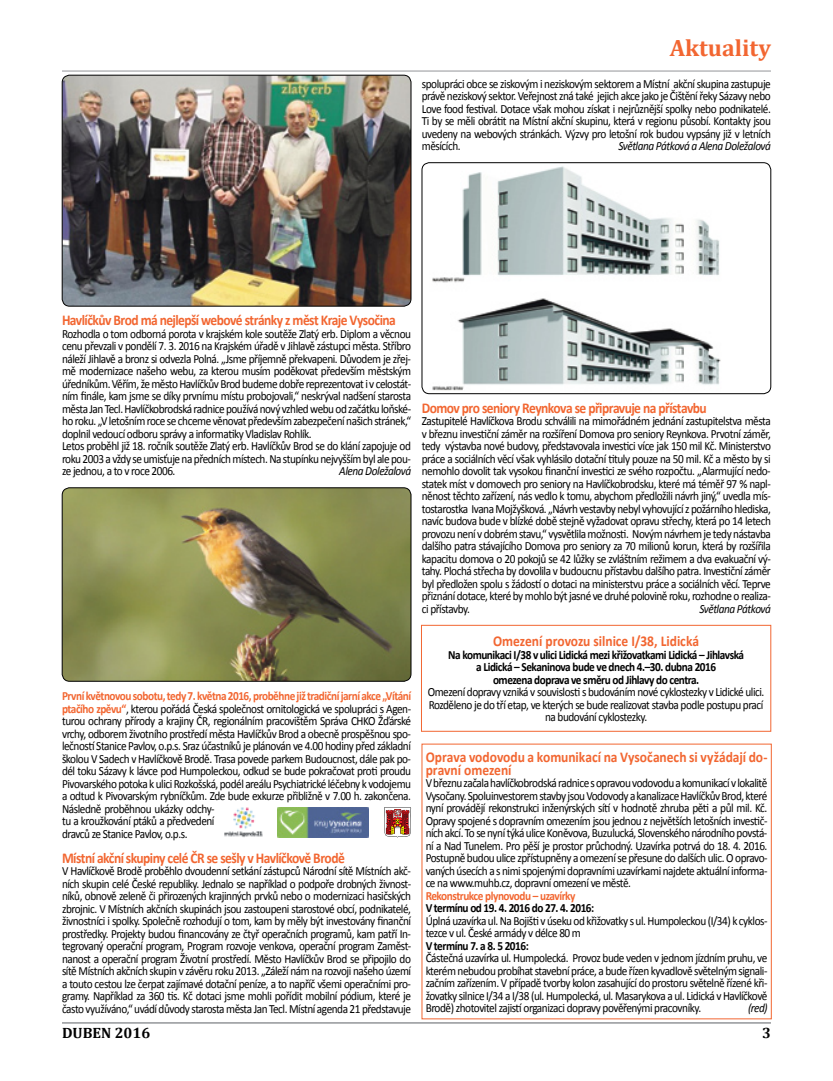
<style>
.page{position:relative;width:833px;height:1081px;background:#fff}
.page>*{position:absolute;margin:0;border:0;box-sizing:border-box;transform-origin:0 0}
.t1{font:700 23.75px "Cambria";color:#f26631}
.t2{font:700 15px "Calibri";letter-spacing:-.04em;color:#f26631;scale:.9 1}
.t3{font:700 15px/12.5px "Calibri";color:#f26631;scale:.9 1}
.t4{font:700 15px "Calibri";letter-spacing:-.005em;color:#f26631;scale:.9 1}
.t5{font:700 15px "Cambria";color:#000}
.t6{font:12.5px/12.5px "Calibri";letter-spacing:-.04em;color:#000;text-align:justify;scale:.9 1}
.t7{font:700 12.5px/12.5px "Calibri";letter-spacing:-.04em;color:#000;text-align:center;scale:.9 1}
.t8{font:italic 12.5px "Calibri";letter-spacing:-.04em;color:#000;scale:.9 1}
.t9{font:700 12.5px "Calibri";letter-spacing:-.04em;color:#f26631;scale:.9 1}
.s1{font-weight:700;color:#f26631}
</style>
<div class="page">
<hr style="left:62px;top:71px;width:709px;height:1px;background:#939598">
<hr style="left:62px;top:1022px;width:709px;height:1px;background:#939598">
<div style="left:421px;top:625px;width:350px;height:106px;border:1px solid #f26631"></div>
<img style="left:422px;top:163px;width:349px;height:231px">
<div style="left:422px;top:163px;width:349px;height:231px;border:1px solid #000;border-radius:8px"></div>
<img style="left:62px;top:75px;width:349px;height:231px">
<div style="left:62px;top:75px;width:349px;height:231px;border:1px solid #000;border-radius:8px"></div>
<img style="left:62px;top:488px;width:349px;height:193px">
<div style="left:62px;top:488px;width:349px;height:193px;border:1px solid #000;border-radius:8px"></div>
<svg style="left:384px;top:807px;width:27px;height:31px"></svg>
<img style="left:277px;top:807px;width:92px;height:31px">
<img style="left:225px;top:807px;width:37px;height:31px">
<h1 class="t1" style="left:669px;top:31px;width:103px">Aktuality</h1>
<p class="t6" style="left:422px;top:77px;width:389px">spolupráci obce se ziskovým i neziskovým sektorem a Místní akční skupina zastupuje právě neziskový sektor. Veřejnost zná také jejich akce jako je Čištění řeky Sázavy nebo Love food festival. Dotace však mohou získat i nejrůznější spolky nebo podnikatelé.<br>Ti by se měli obrátit na Místní akční skupinu, která v regionu působí. Kontakty jsou uvedeny na webových stránkách. Výzvy pro letošní rok budou vypsány již v letních měsících.</p>
<p class="t8" style="left:618px;top:137px;width:171px">Světlana Pátková a Alena Doležalová</p>
<p class="t2" style="left:62px;top:310px;width:372px">Havlíčkův Brod má nejlepší webové stránky z měst Kraje Vysočina</p>
<p class="t6" style="left:62px;top:327px;width:389px;text-align:left">Rozhodla o tom odborná porota v krajském kole soutěže Zlatý erb. Diplom a věcnou cenu převzali v pondělí 7. 3. 2016 na Krajském úřadě v Jihlavě zástupci města. Stříbro náleží Jihlavě a bronz si odvezla Polná. „Jsme příjemně překvapeni. Důvodem je zřej&shy;mě modernizace našeho webu, za kterou musím poděkovat především městským úředníkům. Věřím, že město Havlíčkův Brod budeme dobře reprezentovat i v celostát&shy;ním finále, kam jsme se díky prvnímu místu probojovali,“ neskrýval nadšení starosta města Jan Tecl. Havlíčkobrodská radnice používá nový vzhled webu od začátku loňské&shy;ho roku. „V letošním roce se chceme věnovat především zabezpečení našich stránek,“ doplnil vedoucí odboru správy a informatiky Vladislav Rohlík.<br>Letos proběhl již 18. ročník soutěže Zlatý erb. Havlíčkův Brod se do klání zapojuje od roku 2003 a vždy se umisťuje na předních místech. Na stupínku nejvyšším byl ale pou&shy;ze jednou, a to v roce 2006.</p>
<p class="t8" style="left:339px;top:462px;width:81px">Alena Doležalová</p>
<p class="t6" style="left:62px;top:690px;width:389px;text-align:left"><span class="s1">První květnovou sobotu, tedy 7. května 2016, proběhne již tradiční jarní akce „Vítání ptačího zpěvu“</span>, kterou pořádá Česká společnost ornitologická ve spolupráci s Agen&shy;turou ochrany přírody a krajiny ČR, regionálním pracovištěm Správa CHKO Žďárské vrchy, odborem životního prostředí města Havlíčkův Brod a obecně prospěšnou spo&shy;lečností Stanice Pavlov, o.p.s. Sraz účastníků je plánován ve 4.00 hodiny před základní školou V Sadech v Havlíčkově Brodě. Trasa povede parkem Budoucnost, dále pak po&shy;dél toku Sázavy k lávce pod Humpoleckou, odkud se bude pokračovat proti proudu Pivovarského potoka k ulici Rozkošská, podél areálu Psychiatrické léčebny k vodojemu a odtud k Pivovarským rybníčkům. Zde bude exkurze přibližně v 7.00 h. zakončena.<br>Následně proběhnou ukázky odchy-<br>tu a kroužkování ptáků a předvedení<br>dravců ze Stanice Pavlov, o.p.s.</p>
<p class="t2" style="left:62px;top:848px;width:316px">Místní akční skupiny celé ČR se sešly v Havlíčkově Brodě</p>
<p class="t6" style="left:62px;top:865px;width:389px">V Havlíčkově Brodě proběhlo dvoudenní setkání zástupců Národní sítě Místních akč&shy;ních skupin celé České republiky. Jednalo se například o podpoře drobných živnost&shy;níků, obnově zeleně či přirozených krajinných prvků nebo o modernizaci hasičských zbrojnic. V Místních akčních skupinách jsou zastoupeni starostové obcí, podnikatelé, živnostníci i spolky. Společně rozhodují o tom, kam by měly být investovány finanční prostředky. Projekty budou financovány ze čtyř operačních programů, kam patří In&shy;tegrovaný operační program, Program rozvoje venkova, operační program Zaměst&shy;nanost a operační program Životní prostředí. Město Havlíčkův Brod se připojilo do sítě Místních akčních skupin v závěru roku 2013. „Záleží nám na rozvoji našeho území a touto cestou lze čerpat zajímavé dotační peníze, a to napříč všemi operačními pro&shy;gramy. Například za 360 tis. Kč dotaci jsme mohli pořídit mobilní pódium, které je často využíváno,“ uvádí důvody starosta města Jan Tecl. Místní agenda 21 představuje</p>
<p class="t2" style="left:422px;top:398px;width:318px">Domov pro seniory Reynkova se připravuje na přístavbu</p>
<p class="t6" style="left:422px;top:415px;width:389px">Zastupitelé Havlíčkova Brodu schválili na mimořádném jednání zastupitelstva města v březnu investiční záměr na rozšíření Domova pro seniory Reynkova. Prvotní záměr, tedy výstavba nové budovy, představovala investici více jak 150 mil Kč. Ministerstvo práce a sociálních věcí však vyhlásilo dotační tituly pouze na 50 mil. Kč a město by si nemohlo dovolit tak vysokou finanční investici ze svého rozpočtu. „Alarmující nedo&shy;statek míst v domovech pro seniory na Havlíčkobrodsku, které má téměř 97 % napl&shy;něnost těchto zařízení, nás vedlo k tomu, abychom předložili návrh jiný,“ uvedla mís&shy;tostarostka Ivana Mojžyšková. „Návrh vestavby nebyl vyhovující z požárního hlediska, navíc budova bude v blízké době stejně vyžadovat opravu střechy, která po 14 letech provozu není v dobrém stavu,“ vysvětlila možnosti. Novým návrhem je tedy nástavba dalšího patra stávajícího Domova pro seniory za 70 milionů korun, která by rozšířila kapacitu domova o 20 pokojů se 42 lůžky se zvláštním režimem a dva evakuační vý&shy;tahy. Plochá střecha by dovolila v budoucnu přístavbu dalšího patra. Investiční záměr byl předložen spolu s žádostí o dotaci na ministerstvu práce a sociálních věcí. Teprve přiznání dotace, které by mohlo být jasné ve druhé polovině roku, rozhodne o realiza&shy;ci přístavby.</p>
<p class="t8" style="left:699px;top:600px;width:81px">Světlana Pátková</p>
<p class="t4" style="left:493px;top:632px;width:230px">Omezení provozu silnice I/38, Lidická</p>
<p class="t7" style="left:448px;top:648px;width:330px">Na komunikaci I/38 v ulici Lidická mezi křižovatkami Lidická – Jihlavská a Lidická – Sekaninova bude ve dnech 4.–30. dubna 2016<br>omezena doprava ve směru od Jihlavy do centra.</p>
<p class="t6" style="left:428px;top:686px;width:375px;text-align:center">Omezení dopravy vzniká v souvislosti s budováním nové cyklostezky v Lidické ulici.<br>Rozděleno je do tří etap, ve kterých se bude realizovat stavba podle postupu prací na budování cyklostezky.</p>
<p class="t3" style="left:426px;top:751px;width:381px">Oprava vodovodu a komunikací na Vysočanech si vyžádají do&shy;pravní omezení</p>
<p class="t6" style="left:426px;top:777px;width:381px">V březnu začala havlíčkobrodská radnice s opravou vodovodu a komunikací v lokalitě Vysočany. Spoluinvestorem stavby jsou Vodovody a kanalizace Havlíčkův Brod, které nyní provádějí rekonstrukci inženýrských sítí v hodnotě zhruba pěti a půl mil. Kč.<br>Opravy spojené s dopravním omezením jsou jednou z největších letošních investič&shy;ních akcí. To se nyní týká ulice Koněvova, Buzulucká, Slovenského národního povstá&shy;ní a Nad Tunelem. Pro pěší je prostor průchodný. Uzavírka potrvá do 18. 4. 2016.<br>Postupně budou ulice zpřístupněny a omezení se přesune do dalších ulic. O opravo&shy;vaných úsecích a s nimi spojenými dopravními uzavírkami najdete aktuální informa&shy;ce na www.muhb.cz, dopravní omezení ve městě.</p>
<p class="t9" style="left:426px;top:887px;width:168px">Rekonstrukce plynovodu – uzavírky</p>
<p class="t7" style="left:426px;top:901px;width:189px">V termínu od 19. 4. 2016 do 27. 4. 2016:</p>
<p class="t6" style="left:426px;top:914px;width:381px">Úplná uzavírka ul. Na Bojišti v úseku od křižovatky s ul. Humpoleckou (I/34) k cyklos&shy;tezce v ul. České armády v délce 80 m</p>
<p class="t7" style="left:426px;top:939px;width:116px">V termínu 7. a 8. 5 2016:</p>
<p class="t6" style="left:426px;top:952px;width:381px">Částečná uzavírka ul. Humpolecká. Provoz bude veden v jednom jízdním pruhu, ve kterém nebudou probíhat stavební práce, a bude řízen kyvadlově světelným signali&shy;začním zařízením. V případě tvorby kolon zasahující do prostoru světelně řízené kři&shy;žovatky silnice I/34 a I/38 (ul. Humpolecká, ul. Masarykova a ul. Lidická v Havlíčkově Brodě) zhotovitel zajistí organizaci dopravy pověřenými pracovníky.</p>
<p class="t8" style="left:748px;top:999px;width:23px">(red)</p>
<p class="t5" style="left:62px;top:1022px;width:90px">DUBEN 2016</p>
<p class="t5" style="left:762px;top:1022px;width:10px">3</p>
</div>
